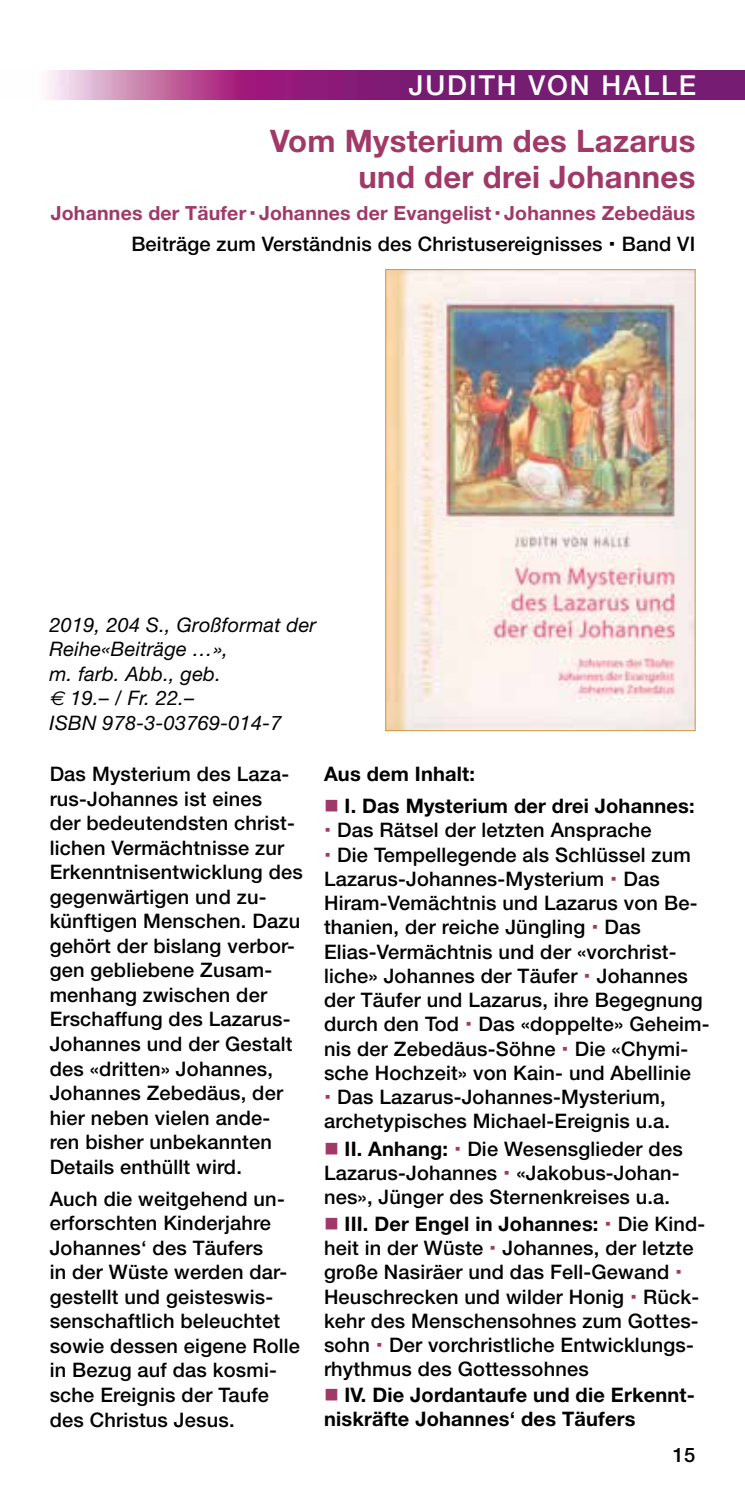
<style>
.page{position:relative;width:745px;height:1489px;background:#fff}
.page>*{position:absolute;margin:0;border:0;box-sizing:border-box;transform-origin:0 0}
.t1{font:700 31px/36.2px "Helvetica Neue";letter-spacing:.01em;color:#a13968;text-align:right}
.t2{font:500 27.5px "Helvetica Neue";letter-spacing:.07em;color:#fff}
.t3{font:500 20px/24.5px "Helvetica Neue";letter-spacing:.01em;color:#000}
.t4{font:700 20px/24.2px "Helvetica Neue";letter-spacing:.01em;color:#000}
.t5{font:italic 20px/24.5px "Helvetica Neue";letter-spacing:.01em;color:#000}
.t6{font:700 19.5px "Helvetica Neue";letter-spacing:.01em;color:#a13968}
.s1{font-family:"Euro Sans"}
.s2{color:#a13968}
.s3{font-weight:700}
</style>
<div class="page">
<img style="left:387px;top:271px;width:305px;height:457px">
<div style="left:385px;top:269px;width:309px;height:461px;border:1px solid #d09737"></div>
<img style="left:47px;top:71px;width:697px;height:28px">
<h2 class="t2" style="left:408px;top:69px;width:289px">JUDITH VON HALLE</h2>
<h1 class="t1" style="left:270px;top:122px;width:426px">Vom Mysterium des Lazarus und der drei Johannes</h1>
<p class="t6" style="left:51px;top:201px;width:645px">Johannes der Täufer Johannes der Evangelist Johannes Zebedäus</p>
<p class="t3" style="left:131px;top:231px;width:565px">Beiträge zum Verständnis des Christusereignisses Band VI</p>
<p class="t5" style="left:50px;top:612px;width:268px">2019, 204 S., Großformat der<br>Reihe«Beiträge …»,<br>m. farb. Abb., geb.<br><span class="s1">€</span> 19.– / Fr. 22.–<br>ISBN 978-3-03769-014-7</p>
<p class="t3" style="left:50px;top:761px;width:255px">Das Mysterium des Laza&shy;rus-Johannes ist eines<br>der bedeutendsten christ&shy;lichen Vermächtnisse zur<br>Erkenntnisentwicklung des gegenwärtigen und zu&shy;künftigen Menschen. Dazu gehört der bislang verbor&shy;gen gebliebene Zusam&shy;menhang zwischen der<br>Erschaffung des Lazarus-<br>Johannes und der Gestalt des «dritten» Johannes,<br>Johannes Zebedäus, der hier neben vielen ande&shy;ren bisher unbekannten<br>Details enthüllt wird.</p>
<p class="t3" style="left:50px;top:1186px;width:252px">Auch die weitgehend un&shy;erforschten Kinderjahre<br>Johannes‘ des Täufers<br>in der Wüste werden dar&shy;gestellt und geisteswis&shy;senschaftlich beleuchtet sowie dessen eigene Rolle in Bezug auf das kosmi&shy;sche Ereignis der Taufe des Christus Jesus.</p>
<p class="t4" style="left:324px;top:761px;width:152px">Aus dem Inhalt:</p>
<p class="t4" style="left:324px;top:793px;width:372px"><span class="s2">■</span> I. Das Mysterium der drei Johannes:</p>
<p class="t3" style="left:337px;top:817px;width:316px">Das Rätsel der letzten Ansprache</p>
<p class="t3" style="left:337px;top:842px;width:355px">Die Tempellegende als Schlüssel zum</p>
<p class="t3" style="left:324px;top:866px;width:337px">Lazarus-Johannes-Mysterium Das</p>
<p class="t3" style="left:324px;top:890px;width:375px">Hiram-Vemächtnis und Lazarus von Be-</p>
<p class="t3" style="left:324px;top:914px;width:318px">thanien, der reiche Jüngling Das</p>
<p class="t3" style="left:324px;top:938px;width:354px">Elias-Vermächtnis und der «vorchrist-</p>
<p class="t3" style="left:324px;top:963px;width:365px">liche» Johannes der Täufer Johannes</p>
<p class="t3" style="left:324px;top:987px;width:380px">der Täufer und Lazarus, ihre Begegnung</p>
<p class="t3" style="left:324px;top:1011px;width:387px">durch den Tod Das «doppelte» Geheim-</p>
<p class="t3" style="left:324px;top:1035px;width:365px">nis der Zebedäus-Söhne Die «Chymi-</p>
<p class="t3" style="left:324px;top:1060px;width:368px">sche Hochzeit» von Kain- und Abellinie</p>
<p class="t3" style="left:337px;top:1084px;width:329px">Das Lazarus-Johannes-Mysterium,</p>
<p class="t3" style="left:324px;top:1108px;width:347px">archetypisches Michael-Ereignis u.a.</p>
<p class="t3" style="left:324px;top:1136px;width:360px"><span class="s2">■</span> <span class="s3">II. Anhang:</span> Die Wesensglieder des<br>Lazarus-Johannes «Jakobus-Johan&shy;nes», Jünger des Sternenkreises u.a.</p>
<p class="t3" style="left:324px;top:1211px;width:382px"><span class="s2">■</span> <span class="s3">III. Der Engel in Johannes:</span> Die Kind&shy;heit in der Wüste Johannes, der letzte große Nasiräer und das Fell-Gewand Heuschrecken und wilder Honig Rück&shy;kehr des Menschensohnes zum Gottes&shy;sohn Der vorchristliche Entwicklungs&shy;rhythmus des Gottessohnes</p>
<p class="t4" style="left:324px;top:1382px;width:372px"><span class="s2">■</span> IV. Die Jordantaufe und die Erkennt&shy;niskräfte Johannes‘ des Täufers</p>
<p class="t3" style="left:672px;top:1442px;width:24px">15</p>
</div>
